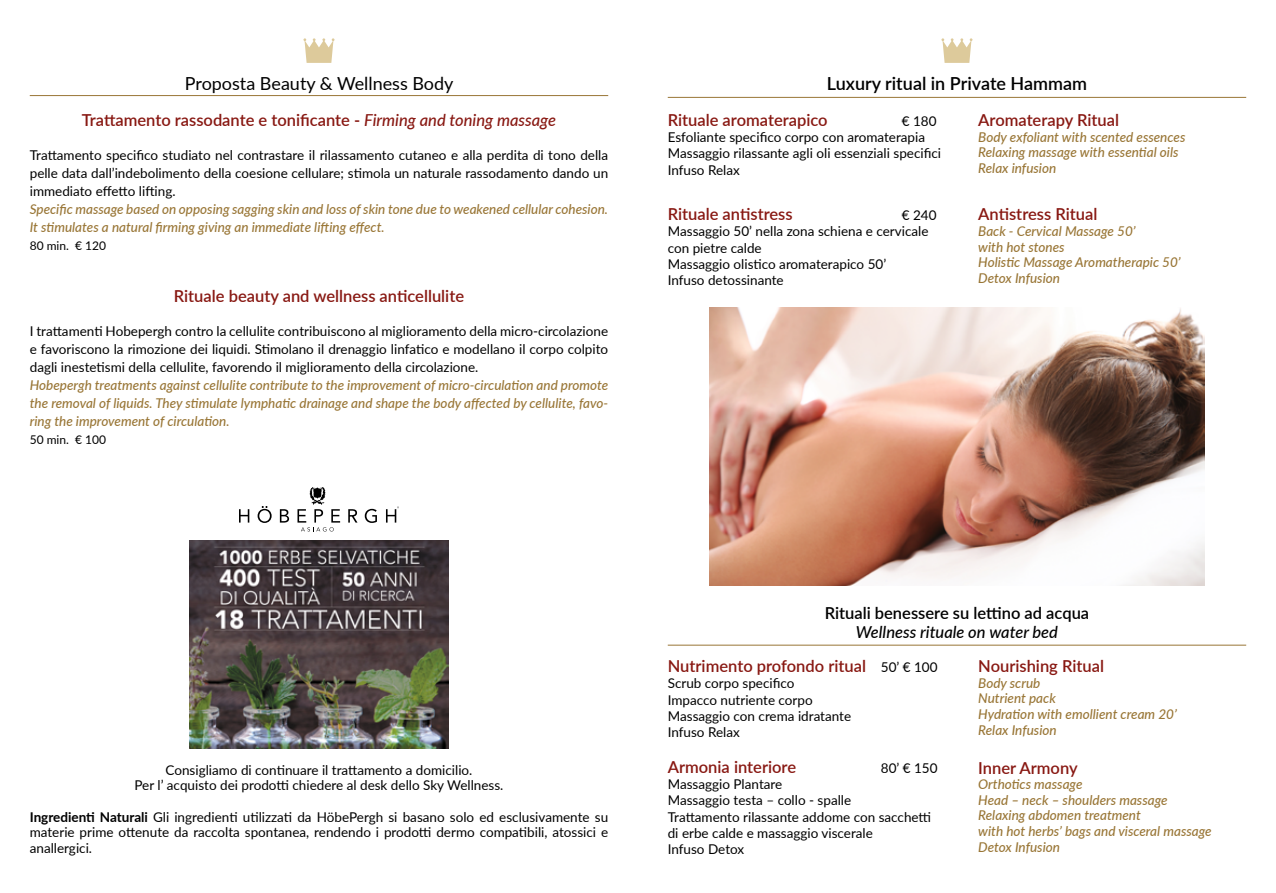
<style>
.page{position:relative;width:1276px;height:893px;background:#fff}
.page>*{position:absolute;margin:0;border:0;box-sizing:border-box;transform-origin:0 0}
.t1{font:18px "Lato";color:#000}
.t2{font:600 18px "Lato";color:#000}
.t3{font:600 16.5px "Lato";color:#881812}
.t4{font:italic 500 16.5px/33.8px "Lato";color:#000}
.t5{font:600 16.5px "Lato";color:#000}
.t6{font:13.5px/16.2px "Lato";color:#000}
.t7{font:italic 500 13.5px/15.6px "Lato";color:#997636}
.t8{font:12px "Lato";color:#000}
.s1{font-weight:500;font-style:italic}
.s2{font-weight:700}
.s3{font-weight:600;font-style:normal;color:#881812}
.s4{font-weight:400;font-style:normal;font-size:13.5px}
</style>
<div class="page">
<svg style="left:303px;top:39px;width:31px;height:24px"></svg>
<svg style="left:941px;top:39px;width:31px;height:24px"></svg>
<hr style="left:30px;top:95px;width:578px;height:1px;background:#997636">
<hr style="left:668px;top:97px;width:578px;height:1px;background:#997636">
<hr style="left:668px;top:645px;width:578px;height:1px;background:#997636">
<img style="left:710px;top:308px;width:494px;height:277px">
<svg style="left:239px;top:509px;width:10px;height:14px"></svg>
<svg style="left:258px;top:506px;width:14px;height:17px"></svg>
<svg style="left:280px;top:509px;width:9px;height:14px"></svg>
<svg style="left:348px;top:509px;width:9px;height:14px"></svg>
<svg style="left:365px;top:509px;width:12px;height:14px"></svg>
<svg style="left:386px;top:506px;width:13px;height:17px"></svg>
<svg style="left:297px;top:487px;width:43px;height:44px"></svg>
<img style="left:189px;top:540px;width:260px;height:208px">
<h1 class="t1" style="left:185px;top:70px;width:270px">Proposta Beauty &amp; Wellness Body</h1>
<p class="t3" style="left:82px;top:108px;width:476px">Trattamento rassodante e tonificante - <span class="s1">Firming and toning massage</span></p>
<p class="t6" style="left:30px;top:145px;width:580px;line-height:18px;text-align:justify">Trattamento specifico studiato nel contrastare il rilassamento cutaneo e alla perdita di tono della pelle data dall’indebolimento della coesione cellulare; stimola un naturale rassodamento dando un immediato effetto lifting.</p>
<p class="t7" style="left:30px;top:199px;width:580px;line-height:18px">Specific massage based on opposing sagging skin and loss of skin tone due to weakened cellular cohesion.<br>It stimulates a natural firming giving an immediate lifting effect.</p>
<p class="t8" style="left:30px;top:237px;width:78px">80 min. € 120</p>
<p class="t3" style="left:174px;top:284px;width:292px">Rituale beauty and wellness anticellulite</p>
<p class="t6" style="left:30px;top:322px;width:580px;line-height:18px;text-align:justify">I trattamenti Hobepergh contro la cellulite contribuiscono al miglioramento della micro-circolazione e favoriscono la rimozione dei liquidi. Stimolano il drenaggio linfatico e modellano il corpo colpito dagli inestetismi della cellulite, favorendo il miglioramento della circolazione.</p>
<p class="t7" style="left:30px;top:376px;width:580px;line-height:18px;text-align:justify">Hobepergh treatments against cellulite contribute to the improvement of micro-circulation and promote the removal of liquids. They stimulate lymphatic drainage and shape the body affected by cellulite, favo&shy;ring the improvement of circulation.</p>
<p class="t8" style="left:30px;top:431px;width:78px">50 min. € 100</p>
<h1 class="t2" style="left:827px;top:70px;width:262px">Luxury ritual in Private Hammam</h1>
<p class="t6" style="left:668px;top:112px;width:275px;text-indent:234px">€ 180<br>Esfoliante specifico corpo con aromaterapia<br>Massaggio rilassante agli oli essenziali specifici<br>Infuso Relax</p>
<p class="t3" style="left:978px;top:108px;width:142px">Aromaterapy Ritual</p>
<p class="t3" style="left:668px;top:108px;width:161px">Rituale aromaterapico</p>
<p class="t7" style="left:978px;top:128px;width:209px">Body exfoliant with scented essences<br>Relaxing massage with essential oils<br>Relax infusion</p>
<p class="t6" style="left:668px;top:207px;width:270px;text-indent:234px">€ 240<br>Massaggio 50’ nella zona schiena e cervicale con pietre calde<br>Massaggio olistico aromaterapico 50’<br>Infuso detossinante</p>
<p class="t3" style="left:978px;top:202px;width:121px">Antistress Ritual</p>
<p class="t3" style="left:668px;top:202px;width:126px">Rituale antistress</p>
<p class="t7" style="left:978px;top:223px;width:204px">Back - Cervical Massage 50’<br>with hot stones<br>Holistic Massage Aromatherapic 50’<br>Detox Infusion</p>
<p class="t6" style="left:135px;top:761px;width:370px;line-height:15.6px;text-align:center">Consigliamo di continuare il trattamento a domicilio.<br>Per l’ acquisto dei prodotti chiedere al desk dello Sky Wellness.</p>
<p class="t6" style="left:30px;top:808px;width:580px;line-height:15.6px;text-align:justify"><span class="s2">Ingredienti Naturali</span> Gli ingredienti utilizzati da HöbePergh si basano solo ed esclusivamente su materie prime ottenute da raccolta spontanea, rendendo i prodotti dermo compatibili, atossici e anallergici.</p>
<p class="t5" style="left:824px;top:601px;width:266px">Rituali benessere su lettino ad acqua</p>
<p class="t4" style="left:668px;top:615px;width:392px;text-indent:188px">Wellness rituale on water bed<br><span class="s3">Nutrimento profondo ritual</span> <span class="s4">50’ € 100</span></p>
<p class="t6" style="left:668px;top:675px;width:185px">Scrub corpo specifico<br>Impacco nutriente corpo<br>Massaggio con crema idratante<br>Infuso Relax</p>
<p class="t3" style="left:978px;top:654px;width:127px">Nourishing Ritual</p>
<p class="t7" style="left:978px;top:674px;width:200px">Body scrub<br>Nutrient pack<br>Hydration with emollient cream 20’<br>Relax Infusion</p>
<p class="t3" style="left:668px;top:755px;width:130px">Armonia interiore</p>
<p class="t6" style="left:881px;top:759px;width:58px">80’ € 150</p>
<p class="t6" style="left:668px;top:775px;width:265px">Massaggio Plantare<br>Massaggio testa – collo - spalle<br>Trattamento rilassante addome con sacchetti di erbe calde e massaggio viscerale<br>Infuso Detox</p>
<p class="t3" style="left:978px;top:756px;width:101px">Inner Armony</p>
<p class="t7" style="left:978px;top:776px;width:235px">Orthotics massage<br>Head – neck – shoulders massage<br>Relaxing abdomen treatment<br>with hot herbs’ bags and visceral massage<br>Detox Infusion</p>
</div>
